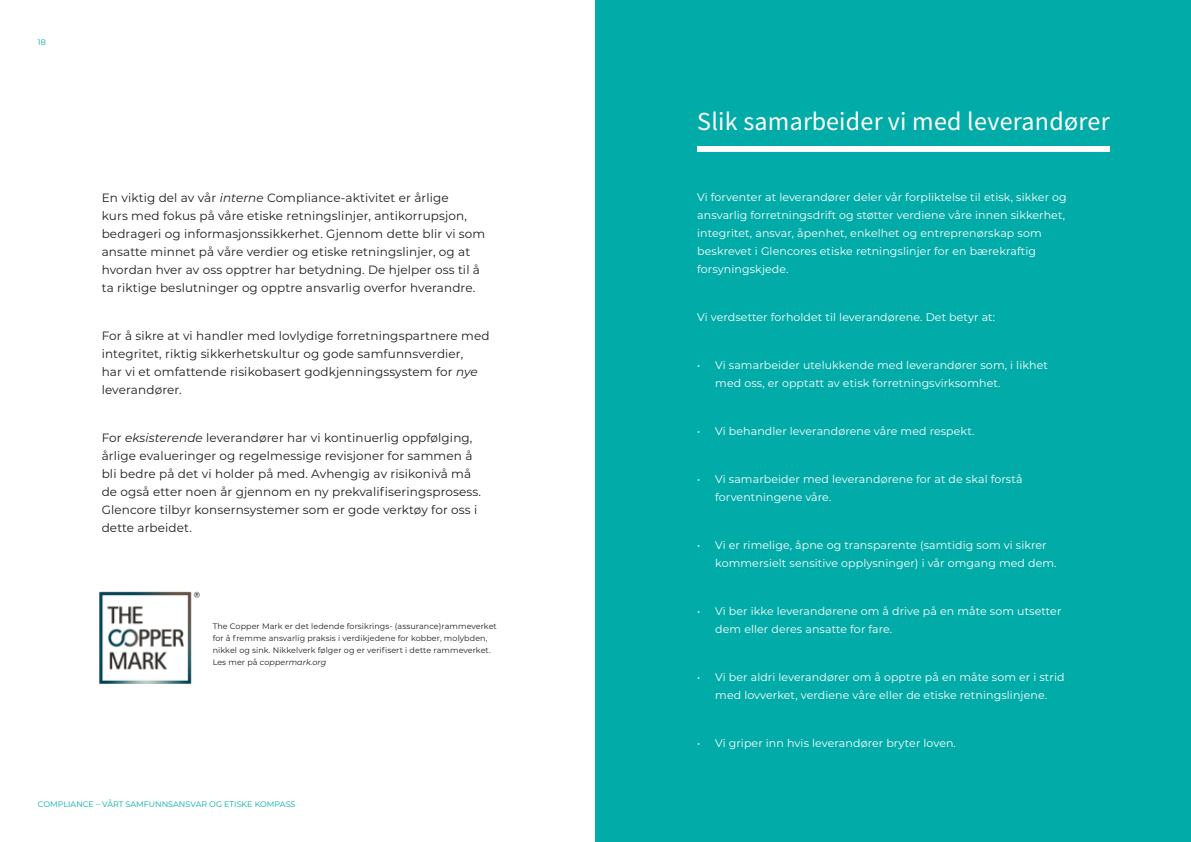
<style>
.page{position:relative;width:1191px;height:842px;background:#fff}
.page>*{position:absolute;margin:0;border:0;box-sizing:border-box;transform-origin:0 0}
.t1{font:26px "Source Sans Variable";letter-spacing:.01em;color:#fff}
.t2{font:12px/18px "Montserrat";letter-spacing:.01em;color:#1d1d1b}
.t3{font:11px/18px "Montserrat";letter-spacing:.01em;color:#fff}
.t4{font:8px/12px "Montserrat";letter-spacing:.01em;color:#1d1d1b}
.t5{font:8px "Montserrat";color:#00aba8}
.s1{font-style:italic}
</style>
<div class="page">
<div style="left:595px;top:0;width:596px;height:842px;background:#00aba8"></div>
<div style="left:697px;top:146px;width:413px;height:5px;background:#fff"></div>
<img style="left:99px;top:591px;width:101px;height:93px">
<p class="t5" style="left:38px;top:36px;width:9px">18</p>
<p class="t2" style="left:102px;top:188px;width:385px">En viktig del av vår <span class="s1">interne</span> Compliance-aktivitet er årlige<br>kurs med fokus på våre etiske retningslinjer, antikorrupsjon, bedrageri og informasjonssikkerhet. Gjennom dette blir vi som ansatte minnet på våre verdier og etiske retningslinjer, og at hvordan hver av oss opptrer har betydning. De hjelper oss til å ta riktige beslutninger og opptre ansvarlig overfor hverandre.</p>
<p class="t2" style="left:102px;top:326px;width:389px">For å sikre at vi handler med lovlydige forretningspartnere med integritet, riktig sikkerhetskultur og gode samfunnsverdier,<br>har vi et omfattende risikobasert godkjenningssystem for <span class="s1">nye </span>leverandører.</p>
<p class="t2" style="left:102px;top:428px;width:381px">For <span class="s1">eksisterende</span> leverandører har vi kontinuerlig oppfølging, årlige evalueringer og regelmessige revisjoner for sammen å bli bedre på det vi holder på med. Avhengig av risikonivå må de også etter noen år gjennom en ny prekvalifiseringsprosess.<br>Glencore tilbyr konsernsystemer som er gode verktøy for oss i dette arbeidet.</p>
<p class="t4" style="left:213px;top:620px;width:286px">The Copper Mark er det ledende forsikrings- (assurance)rammeverket for å fremme ansvarlig praksis i verdikjedene for kobber, molybden, nikkel og sink. Nikkelverk følger og er verifisert i dette rammeverket.<br>Les mer på <span class="s1">coppermark.org</span></p>
<p class="t5" style="left:38px;top:799px;width:259px">COMPLIANCE – VÅRT SAMFUNNSANSVAR OG ETISKE KOMPASS</p>
<h1 class="t1" style="left:697px;top:106px;width:414px">Slik samarbeider vi med leverandører</h1>
<p class="t3" style="left:697px;top:187px;width:371px">Vi forventer at leverandører deler vår forpliktelse til etisk, sikker og ansvarlig forretningsdrift og støtter verdiene våre innen sikkerhet, integritet, ansvar, åpenhet, enkelhet og entreprenørskap som beskrevet i Glencores etiske retningslinjer for en bærekraftig forsyningskjede.</p>
<p class="t3" style="left:697px;top:307px;width:299px">Vi verdsetter forholdet til leverandørene. Det betyr at:</p>
<p class="t3" style="left:715px;top:355px;width:334px;text-indent:-18px">• Vi samarbeider utelukkende med leverandører som, i likhet med oss, er opptatt av etisk forretningsvirksomhet.</p>
<p class="t3" style="left:697px;top:421px;width:279px">• Vi behandler leverandørene våre med respekt.</p>
<p class="t3" style="left:715px;top:469px;width:309px;text-indent:-18px">• Vi samarbeider med leverandørene for at de skal forstå forventningene våre.</p>
<p class="t3" style="left:715px;top:535px;width:343px;text-indent:-18px">• Vi er rimelige, åpne og transparente (samtidig som vi sikrer kommersielt sensitive opplysninger) i vår omgang med dem.</p>
<p class="t3" style="left:715px;top:601px;width:348px;text-indent:-18px">• Vi ber ikke leverandørene om å drive på en måte som utsetter dem eller deres ansatte for fare.</p>
<p class="t3" style="left:697px;top:667px;width:369px;text-align:center">• Vi ber aldri leverandører om å opptre på en måte som er i strid med lovverket, verdiene våre eller de etiske retningslinjene.</p>
<p class="t3" style="left:697px;top:733px;width:260px">• Vi griper inn hvis leverandører bryter loven.</p>
</div>
